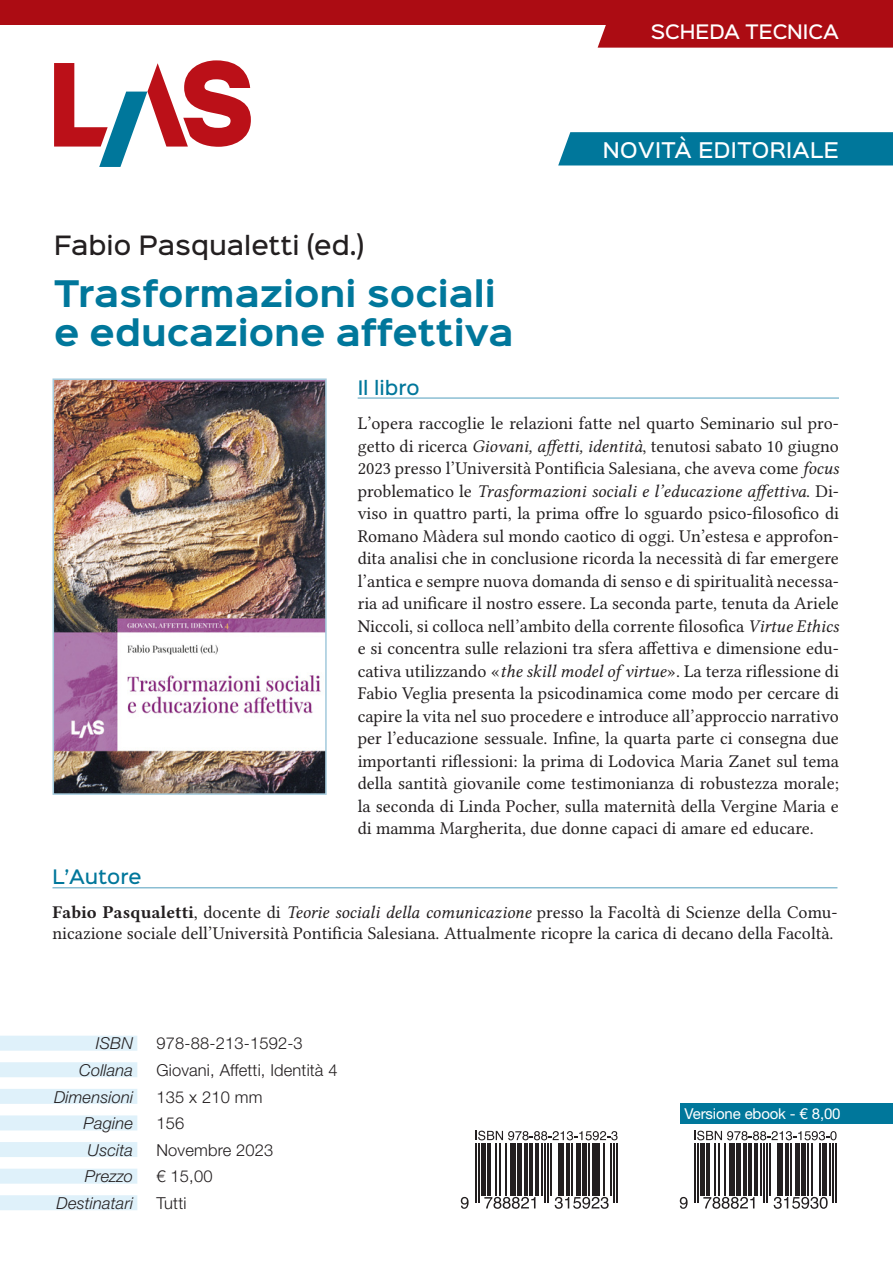
<style>
.page{position:relative;width:893px;height:1263px;background:#fff}
.page>*{position:absolute;margin:0;border:0;box-sizing:border-box;transform-origin:0 0}
.t1{font:700 33px/39px "Sinkin Sans 700";color:#00779b}
.t2{font:500 24px "Sinkin Sans 500";color:#231f20}
.t3{font:500 19.5px "Sinkin Sans 500";letter-spacing:.02em;color:#fff}
.t4{font:18px/22.5px "Libertinus Serif";color:#231f20;text-align:justify}
.t5{font:500 18px "Sinkin Sans 500";color:#00779b}
.t6{font:500 18px "Sinkin Sans 500";color:#fff}
.t7{font:300 16.5px/26.5px "Helvetica Neue LT Std";letter-spacing:.01em;color:#231f20}
.t8{font:italic 300 16.5px/26.5px "Helvetica Neue LT Std";letter-spacing:.01em;color:#231f20;text-align:right}
.t9{font:15px "Helvetica Neue LT Std";letter-spacing:-.01em;color:#fff}
.s1{font-style:italic}
.s2{font-weight:700}
</style>
<div class="page">
<div style="left:0;top:0;width:893px;height:24px;background:#ac0c13"></div>
<svg style="left:54px;top:60px;width:197px;height:107px"></svg>
<img style="left:52px;top:378px;width:275px;height:417px">
<hr style="left:358px;top:397px;width:481px;height:2px;background:#5aa3c0">
<hr style="left:52px;top:887px;width:785px;height:1px;background:#5aa3c0">
<div style="left:0;top:1036px;width:137px;height:15px;background:#dff1fa"></div>
<div style="left:0;top:1062px;width:137px;height:15px;background:#dff1fa"></div>
<div style="left:0;top:1089px;width:137px;height:15px;background:#dff1fa"></div>
<div style="left:0;top:1115px;width:137px;height:15px;background:#dff1fa"></div>
<div style="left:0;top:1142px;width:137px;height:15px;background:#dff1fa"></div>
<div style="left:0;top:1169px;width:137px;height:15px;background:#dff1fa"></div>
<div style="left:0;top:1195px;width:137px;height:15px;background:#dff1fa"></div>
<hr style="left:475px;top:1143px;width:2px;height:53px;background:#231f20">
<hr style="left:478px;top:1143px;width:2px;height:53px;background:#231f20">
<div style="left:481px;top:1143px;width:5px;height:53px;background:#231f20"></div>
<hr style="left:487px;top:1143px;width:3px;height:53px;background:#231f20">
<hr style="left:495px;top:1143px;width:1px;height:53px;background:#231f20">
<hr style="left:499px;top:1143px;width:2px;height:53px;background:#231f20">
<hr style="left:505px;top:1143px;width:2px;height:53px;background:#231f20">
<hr style="left:510px;top:1143px;width:1px;height:53px;background:#231f20">
<hr style="left:513px;top:1143px;width:3px;height:53px;background:#231f20">
<div style="left:517px;top:1143px;width:5px;height:53px;background:#231f20"></div>
<hr style="left:525px;top:1143px;width:3px;height:53px;background:#231f20">
<hr style="left:529px;top:1143px;width:3px;height:53px;background:#231f20">
<hr style="left:535px;top:1143px;width:3px;height:53px;background:#231f20">
<hr style="left:541px;top:1143px;width:2px;height:53px;background:#231f20">
<hr style="left:544px;top:1143px;width:2px;height:53px;background:#231f20">
<hr style="left:547px;top:1143px;width:2px;height:53px;background:#231f20">
<hr style="left:550px;top:1143px;width:2px;height:53px;background:#231f20">
<hr style="left:558px;top:1143px;width:1px;height:53px;background:#231f20">
<hr style="left:561px;top:1143px;width:3px;height:53px;background:#231f20">
<hr style="left:567px;top:1143px;width:3px;height:53px;background:#231f20">
<hr style="left:571px;top:1143px;width:2px;height:53px;background:#231f20">
<hr style="left:576px;top:1143px;width:4px;height:53px;background:#231f20">
<hr style="left:582px;top:1143px;width:4px;height:53px;background:#231f20">
<hr style="left:588px;top:1143px;width:1px;height:53px;background:#231f20">
<hr style="left:592px;top:1143px;width:3px;height:53px;background:#231f20">
<hr style="left:597px;top:1143px;width:3px;height:53px;background:#231f20">
<hr style="left:603px;top:1143px;width:1px;height:53px;background:#231f20">
<hr style="left:610px;top:1143px;width:2px;height:53px;background:#231f20">
<hr style="left:613px;top:1143px;width:2px;height:53px;background:#231f20">
<hr style="left:616px;top:1143px;width:2px;height:53px;background:#231f20">
<svg style="left:544px;top:1196px;width:5px;height:7px"></svg>
<svg style="left:461px;top:1197px;width:8px;height:12px"></svg>
<svg style="left:475px;top:1196px;width:60px;height:13px"></svg>
<svg style="left:555px;top:1196px;width:63px;height:13px"></svg>
<svg style="left:475px;top:1130px;width:143px;height:10px"></svg>
<hr style="left:694px;top:1143px;width:2px;height:53px;background:#231f20">
<hr style="left:697px;top:1143px;width:2px;height:53px;background:#231f20">
<div style="left:700px;top:1143px;width:5px;height:53px;background:#231f20"></div>
<hr style="left:706px;top:1143px;width:3px;height:53px;background:#231f20">
<hr style="left:714px;top:1143px;width:1px;height:53px;background:#231f20">
<hr style="left:718px;top:1143px;width:2px;height:53px;background:#231f20">
<hr style="left:724px;top:1143px;width:2px;height:53px;background:#231f20">
<hr style="left:729px;top:1143px;width:1px;height:53px;background:#231f20">
<hr style="left:732px;top:1143px;width:3px;height:53px;background:#231f20">
<div style="left:736px;top:1143px;width:5px;height:53px;background:#231f20"></div>
<hr style="left:744px;top:1143px;width:3px;height:53px;background:#231f20">
<hr style="left:748px;top:1143px;width:3px;height:53px;background:#231f20">
<hr style="left:754px;top:1143px;width:3px;height:53px;background:#231f20">
<hr style="left:760px;top:1143px;width:2px;height:53px;background:#231f20">
<hr style="left:763px;top:1143px;width:2px;height:53px;background:#231f20">
<hr style="left:766px;top:1143px;width:2px;height:53px;background:#231f20">
<hr style="left:769px;top:1143px;width:2px;height:53px;background:#231f20">
<hr style="left:777px;top:1143px;width:1px;height:53px;background:#231f20">
<hr style="left:780px;top:1143px;width:3px;height:53px;background:#231f20">
<hr style="left:786px;top:1143px;width:3px;height:53px;background:#231f20">
<hr style="left:790px;top:1143px;width:2px;height:53px;background:#231f20">
<hr style="left:795px;top:1143px;width:4px;height:53px;background:#231f20">
<hr style="left:801px;top:1143px;width:4px;height:53px;background:#231f20">
<hr style="left:807px;top:1143px;width:1px;height:53px;background:#231f20">
<hr style="left:811px;top:1143px;width:2px;height:53px;background:#231f20">
<hr style="left:819px;top:1143px;width:1px;height:53px;background:#231f20">
<hr style="left:822px;top:1143px;width:4px;height:53px;background:#231f20">
<hr style="left:829px;top:1143px;width:2px;height:53px;background:#231f20">
<hr style="left:832px;top:1143px;width:2px;height:53px;background:#231f20">
<hr style="left:835px;top:1143px;width:2px;height:53px;background:#231f20">
<svg style="left:763px;top:1196px;width:5px;height:7px"></svg>
<svg style="left:680px;top:1197px;width:8px;height:12px"></svg>
<svg style="left:694px;top:1196px;width:60px;height:13px"></svg>
<svg style="left:774px;top:1196px;width:63px;height:13px"></svg>
<svg style="left:694px;top:1130px;width:143px;height:10px"></svg>
<div style="left:598px;top:24px;width:295px;height:24px;background:#ac0c13"></div>
<div style="left:558px;top:132px;width:335px;height:33px;background:#00779b"></div>
<div style="left:680px;top:1103px;width:213px;height:20px;background:#00779b"></div>
<p class="t6" style="left:651px;top:16px;width:190px">SCHEDA TECNICA</p>
<h2 class="t2" style="left:54px;top:225px;width:312px">Fabio Pasqualetti (ed.)</h2>
<h1 class="t1" style="left:54px;top:276px;width:461px">Trasformazioni sociali e educazione affettiva</h1>
<p class="t5" style="left:358px;top:372px;width:63px">Il libro</p>
<p class="t3" style="left:603px;top:133px;width:238px">NOVITÀ EDITORIALE</p>
<p class="t5" style="left:52px;top:861px;width:91px">L’Autore</p>
<p class="t4" style="left:358px;top:412px;width:483px">L’opera raccoglie le relazioni fatte nel quarto Seminario sul pro&shy;getto di ricerca <span class="s1">Giovani, affetti, identità</span>, tenutosi sabato 10 giugno 2023 presso l’Università Pontificia Salesiana, che aveva come <span class="s1">focus </span>problematico le <span class="s1">Trasformazioni sociali e l’educazione affettiva</span>. Di&shy;viso in quattro parti, la prima offre lo sguardo psico-filosofico di Romano Màdera sul mondo caotico di oggi. Un’estesa e approfon&shy;dita analisi che in conclusione ricorda la necessità di far emergere l’antica e sempre nuova domanda di senso e di spiritualità necessa&shy;ria ad unificare il nostro essere. La seconda parte, tenuta da Ariele Niccoli, si colloca nell’ambito della corrente filosofica <span class="s1">Virtue Ethics </span>e si concentra sulle relazioni tra sfera affettiva e dimensione edu&shy;cativa utilizzando «<span class="s1">the skill model of virtue</span>». La terza riflessione di Fabio Veglia presenta la psicodinamica come modo per cercare di capire la vita nel suo procedere e introduce all’approccio narrativo per l’educazione sessuale. Infine, la quarta parte ci consegna due importanti riflessioni: la prima di Lodovica Maria Zanet sul tema della santità giovanile come testimonianza di robustezza morale; la seconda di Linda Pocher, sulla maternità della Vergine Maria e di mamma Margherita, due donne capaci di amare ed educare.</p>
<p class="t4" style="left:52px;top:901px;width:786px;line-height:21px"><span class="s2">Fabio Pasqualetti</span>, docente di <span class="s1">Teorie sociali della comunicazione</span> presso la Facoltà di Scienze della Comu&shy;nicazione sociale dell’Università Pontificia Salesiana. Attualmente ricopre la carica di decano della Facoltà.</p>
<p class="t8" style="left:54px;top:1030px;width:81px">ISBN<br>Collana<br>Dimensioni<br>Pagine<br>Uscita<br>Prezzo<br>Destinatari</p>
<p class="t7" style="left:156px;top:1030px;width:183px">978-88-213-1592-3<br>Giovani, Affetti, Identità 4<br>135 x 210 mm<br>156<br>Novembre 2023<br>€ 15,00<br>Tutti</p>
<p class="t9" style="left:685px;top:1104px;width:157px">Versione ebook - € 8,00</p>
</div>
